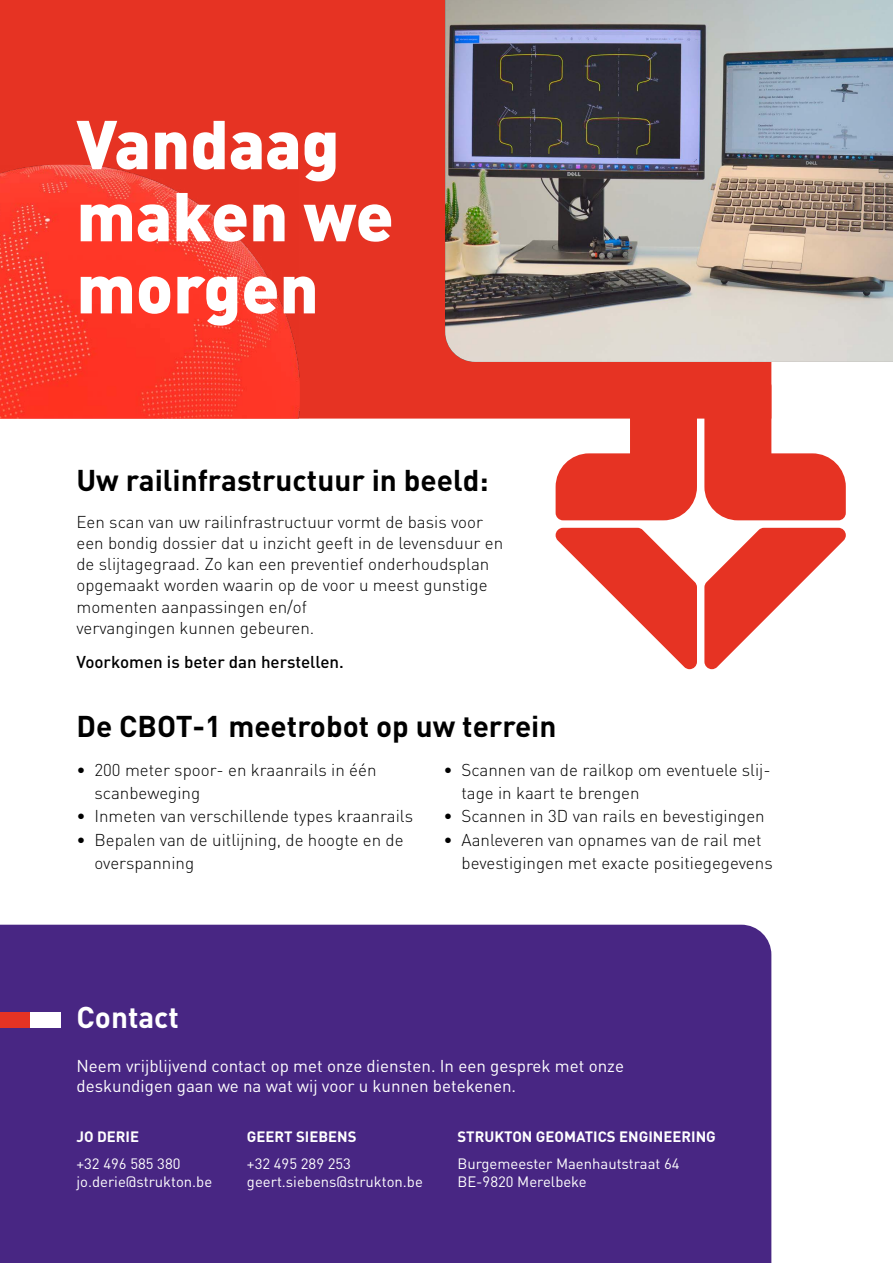
<style>
.page{position:relative;width:893px;height:1263px;background:#fff}
.page>*{position:absolute;margin:0;border:0;box-sizing:border-box;transform-origin:0 0}
.t1{font:900 67.95px/72.2px "DIN";color:#fff}
.t2{font:700 29.7px "DIN";color:#000}
.t3{font:700 29.7px "DIN";color:#fff}
.t4{font:300 16.95px/21.1px "DIN";color:#000}
.t5{font:16.95px/20.4px "DIN";color:#fff}
.t6{font:500 16.95px "DIN";color:#000}
.t7{font:14.85px/17.9px "DIN";color:#fff}
.t8{font:700 14.85px "DIN";color:#fff}
</style>
<div class="page">
<div style="left:0;top:0;width:771px;height:419px;background:#e63323"></div>
<img style="left:0;top:165px;width:300px;height:254px">
<div style="left:0;top:925px;width:771px;height:338px;background:#482683"></div>
<div style="left:0;top:1013px;width:30px;height:15px;background:#e63323"></div>
<div style="left:30px;top:1013px;width:30px;height:15px;background:#fff"></div>
<img style="left:445px;top:0;width:448px;height:362px">
<svg style="left:556px;top:528px;width:141px;height:141px"></svg>
<svg style="left:556px;top:379px;width:141px;height:141px;background:#e95244"></svg>
<svg style="left:704px;top:379px;width:142px;height:141px"></svg>
<svg style="left:704px;top:528px;width:142px;height:141px"></svg>
<h1 class="t1" style="left:76px;top:105px;width:319px">Vandaag maken we morgen</h1>
<h2 class="t2" style="left:76px;top:461px;width:414px">Uw railinfrastructuur in beeld:</h2>
<p class="t4" style="left:76px;top:511px;width:428px">Een scan van uw railinfrastructuur vormt de basis voor een bondig dossier dat u inzicht geeft in de levensduur en de slijtagegraad. Zo kan een preventief onderhoudsplan opgemaakt worden waarin op de voor u meest gunstige momenten aanpassingen en/of<br>vervangingen kunnen gebeuren.</p>
<p class="t6" style="left:76px;top:651px;width:269px">Voorkomen is beter dan herstellen.</p>
<h2 class="t2" style="left:76px;top:707px;width:482px">De CBOT-1 meetrobot op uw terrein</h2>
<p class="t4" style="left:95px;top:758px;width:283px;line-height:23.4px;text-indent:-18px">• 200 meter spoor- en kraanrails in één scanbeweging</p>
<p class="t4" style="left:76px;top:805px;width:338px">• Inmeten van verschillende types kraanrails</p>
<p class="t4" style="left:95px;top:828px;width:311px;line-height:23.4px;text-indent:-18px">• Bepalen van de uitlijning, de hoogte en de overspanning</p>
<p class="t4" style="left:461px;top:758px;width:311px;line-height:23.4px;text-indent:-18px">• Scannen van de railkop om eventuele slij&shy;tage in kaart te brengen</p>
<p class="t4" style="left:443px;top:805px;width:323px">• Scannen in 3D van rails en bevestigingen</p>
<p class="t4" style="left:461px;top:828px;width:313px;line-height:23.4px;text-indent:-18px">• Aanleveren van opnames van de rail met bevestigingen met exacte positiegegevens</p>
<h2 class="t3" style="left:76px;top:997px;width:104px">Contact</h2>
<p class="t5" style="left:76px;top:1055px;width:549px">Neem vrijblijvend contact op met onze diensten. In een gesprek met onze deskundigen gaan we na wat wij voor u kunnen betekenen.</p>
<p class="t8" style="left:76px;top:1127px;width:64px">JO DERIE</p>
<p class="t7" style="left:76px;top:1154px;width:137px">+32 496 585 380 jo.derie@strukton.be</p>
<p class="t8" style="left:247px;top:1127px;width:111px">GEERT SIEBENS</p>
<p class="t7" style="left:247px;top:1154px;width:177px">+32 495 289 253 geert.siebens@strukton.be</p>
<p class="t8" style="left:457px;top:1127px;width:260px">STRUKTON GEOMATICS ENGINEERING</p>
<p class="t7" style="left:457px;top:1154px;width:224px">Burgemeester Maenhautstraat 64<br>BE-9820 Merelbeke</p>
</div>
